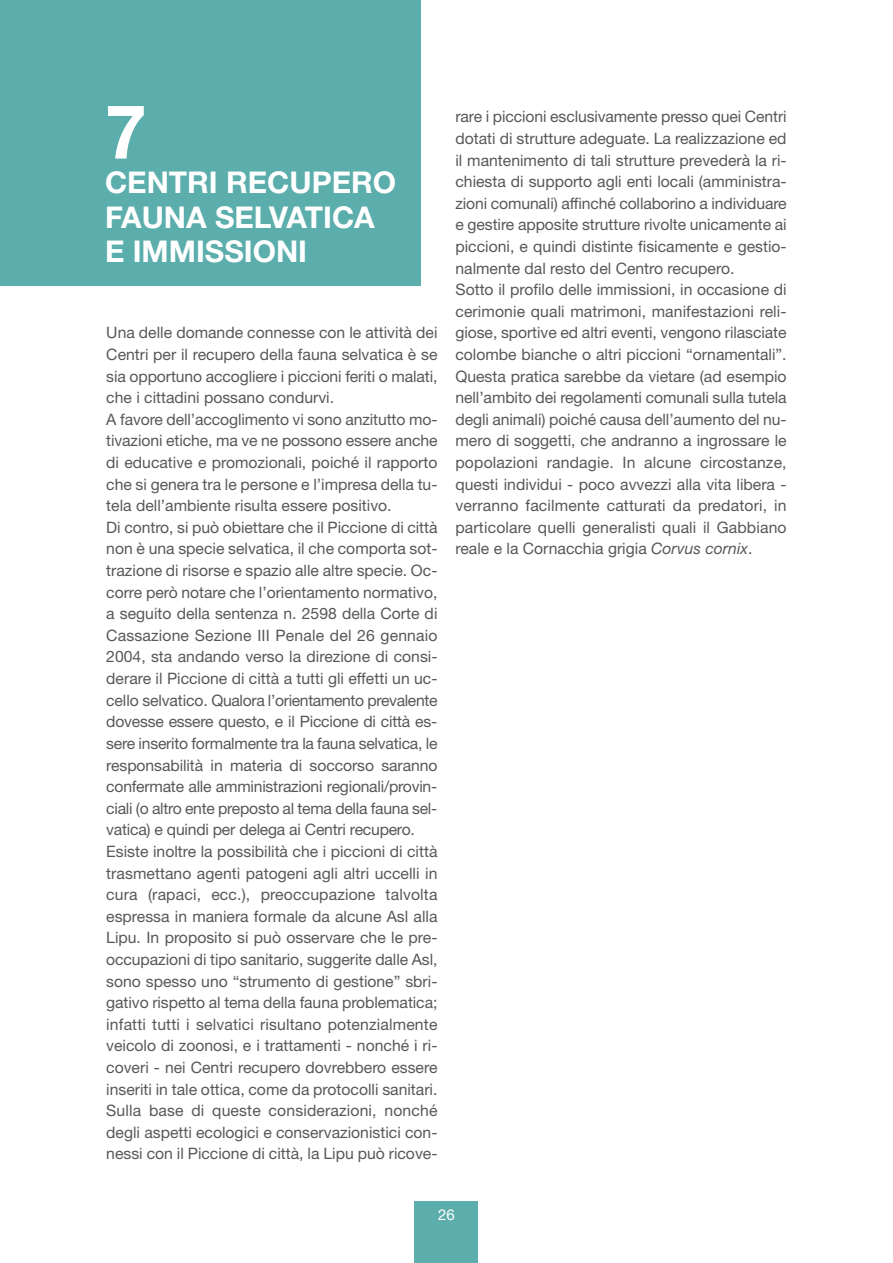
<style>
.page{position:relative;width:893px;height:1263px;background:#fff}
.page>*{position:absolute;margin:0;border:0;box-sizing:border-box;transform-origin:0 0}
.t1{font:700 75px "Helvetica Neue LT Std";color:#fff}
.t2{font:700 30px/34.5px "Helvetica Neue LT Std";color:#fff}
.t3{font:15.75px/21.6px "Helvetica Neue LT Std";color:#57585a}
.t4{font:15px "Helvetica Neue LT Std";color:#fff}
.s1{font-style:italic}
</style>
<div class="page">
<div style="left:415px;top:1201px;width:63px;height:62px;background:#5baeac"></div>
<div style="left:0;top:0;width:420px;height:285px;background:#5baeac"></div>
<h1 class="t1" style="left:105px;top:105px;width:43px">7</h1>
<h2 class="t2" style="left:105px;top:168px;width:293px">CENTRI RECUPERO<br>FAUNA SELVATICA<br>E IMMISSIONI</h2>
<p class="t3" style="left:106px;top:324px;width:333px">Una delle domande connesse con le attività dei Centri per il recupero della fauna selvatica è se sia opportuno accogliere i piccioni feriti o malati, che i cittadini possano condurvi.<br>A favore dell’accoglimento vi sono anzitutto mo&shy;tivazioni etiche, ma ve ne possono essere anche di educative e promozionali, poiché il rapporto che si genera tra le persone e l’impresa della tu&shy;tela dell’ambiente risulta essere positivo.<br>Di contro, si può obiettare che il Piccione di città non è una specie selvatica, il che comporta sot&shy;trazione di risorse e spazio alle altre specie. Oc&shy;corre però notare che l’orientamento normativo, a seguito della sentenza n. 2598 della Corte di Cassazione Sezione III Penale del 26 gennaio 2004, sta andando verso la direzione di consi&shy;derare il Piccione di città a tutti gli effetti un uc&shy;cello selvatico. Qualora l’orientamento prevalente dovesse essere questo, e il Piccione di città es&shy;sere inserito formalmente tra la fauna selvatica, le responsabilità in materia di soccorso saranno confermate alle amministrazioni regionali/provin&shy;ciali (o altro ente preposto al tema della fauna sel&shy;vatica) e quindi per delega ai Centri recupero.<br>Esiste inoltre la possibilità che i piccioni di città trasmettano agenti patogeni agli altri uccelli in cura (rapaci, ecc.), preoccupazione talvolta espressa in maniera formale da alcune Asl alla Lipu. In proposito si può osservare che le pre&shy;occupazioni di tipo sanitario, suggerite dalle Asl, sono spesso uno “strumento di gestione” sbri&shy;gativo rispetto al tema della fauna problematica; infatti tutti i selvatici risultano potenzialmente veicolo di zoonosi, e i trattamenti - nonché i ri&shy;coveri - nei Centri recupero dovrebbero essere inseriti in tale ottica, come da protocolli sanitari.<br>Sulla base di queste considerazioni, nonché degli aspetti ecologici e conservazionistici con&shy;nessi con il Piccione di città, la Lipu può ricove-</p>
<p class="t3" style="left:455px;top:108px;width:333px">rare i piccioni esclusivamente presso quei Centri dotati di strutture adeguate. La realizzazione ed il mantenimento di tali strutture prevederà la ri&shy;chiesta di supporto agli enti locali (amministra&shy;zioni comunali) affinché collaborino a individuare e gestire apposite strutture rivolte unicamente ai piccioni, e quindi distinte fisicamente e gestio&shy;nalmente dal resto del Centro recupero.<br>Sotto il profilo delle immissioni, in occasione di cerimonie quali matrimoni, manifestazioni reli&shy;giose, sportive ed altri eventi, vengono rilasciate colombe bianche o altri piccioni “ornamentali”.<br>Questa pratica sarebbe da vietare (ad esempio nell’ambito dei regolamenti comunali sulla tutela degli animali) poiché causa dell’aumento del nu&shy;mero di soggetti, che andranno a ingrossare le popolazioni randagie. In alcune circostanze, questi individui - poco avvezzi alla vita libera - verranno facilmente catturati da predatori, in particolare quelli generalisti quali il Gabbiano reale e la Cornacchia grigia <span class="s1">Corvus cornix</span>.</p>
<p class="t4" style="left:438px;top:1209px;width:18px">26</p>
</div>
